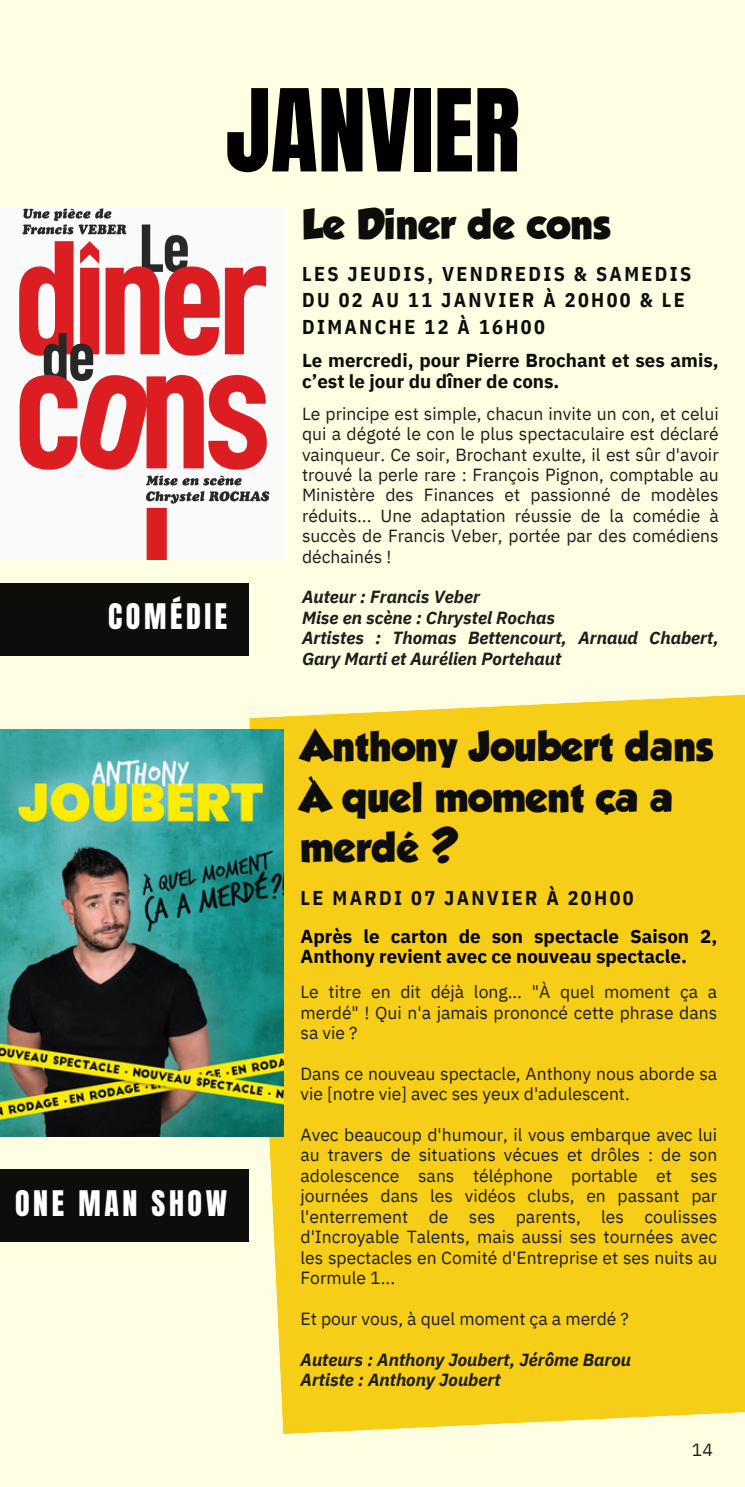
<style>
.page{position:relative;width:745px;height:1487px;background:#fff}
.page>*{position:absolute;margin:0;border:0;box-sizing:border-box;transform-origin:0 0}
.t1{font:97px "Anton";color:#010101}
.t2{font:37.25px/50.5px "GROBOLD";letter-spacing:.015em;color:#0d0d0b}
.t3{font:30px "Anton";letter-spacing:.12em;color:#fff}
.t4{font:700 20px/26.8px "IBM Plex Sans Cond";letter-spacing:.12em;color:#0d0d0b}
.t5{font:700 18.75px/20.2px "IBM Plex Sans";color:#000}
.t6{font:700 18.75px/20.5px "IBM Plex Sans";color:#0d0d0b}
.t7{font:17.5px/20.5px "IBM Plex Sans";color:#1d1d1b;text-align:justify}
.t8{font:italic 700 17.5px/20.5px "IBM Plex Sans";color:#1d1d1b}
</style>
<div class="page">
<div style="left:0;top:0;width:744px;height:1487px;background:#fefee2"></div>
<img style="left:0;top:207px;width:285px;height:353px">
<div style="left:249px;top:694px;width:495px;height:740px;background:#f6ce18"></div>
<img style="left:0;top:729px;width:284px;height:407px">
<div style="left:0;top:1169px;width:249px;height:73px;background:#0d0d0b"></div>
<div style="left:0;top:583px;width:249px;height:72px;background:#0d0d0b"></div>
<p class="t1" style="left:225px;top:61px;width:296px">JANVIER</p>
<h4 class="t2" style="left:302px;top:203px;width:309px">Le Diner de cons</h4>
<h5 class="t4" style="left:302px;top:260px;width:391px">LES JEUDIS, VENDREDIS &amp; SAMEDIS<br>DU 02 AU 11 JANVIER À 20H00 &amp; LE<br>DIMANCHE 12 À 16H00</h5>
<p class="t3" style="left:108px;top:595px;width:121px">COMÉDIE</p>
<h3 class="t3" style="left:15px;top:1182px;width:213px">ONE MAN SHOW</h3>
<p class="t6" style="left:302px;top:350px;width:418px">Le mercredi, pour Pierre Brochant et ses amis, c’est le jour du dîner de cons.</p>
<p class="t7" style="left:302px;top:403px;width:418px;text-align:left">Le principe est simple, chacun invite un con, et celui qui a dégoté le con le plus spectaculaire est déclaré vainqueur. Ce soir, Brochant exulte, il est sû r d'avoir trouvé la perle rare : François Pignon, comptable au Ministère des Finances et passionné de modèles réduits... Une adaptation réussie de la comédie à succès de Francis Veber, portée par des comédiens déchainés !</p>
<h6 class="t8" style="left:302px;top:587px;width:418px">Auteur : Francis Veber<br>Mise en scène : Chrystel Rochas<br>Artistes : Thomas Bettencourt, Arnaud Chabert, Gary Marti et Aurélien Portehaut</h6>
<p class="t2" style="left:300px;top:725px;width:414px">Anthony Joubert dans<br>À quel moment ça a merdé ?</p>
<h3 class="t4" style="left:300px;top:884px;width:334px">LE MARDI 07 JANVIER À 20H00</h3>
<p class="t5" style="left:300px;top:926px;width:418px">Après le carton de son spectacle Saison 2,<br>Anthony revient avec ce nouveau spectacle.</p>
<p class="t7" style="left:300px;top:981px;width:418px">Le titre en dit déjà long... "À quel moment ça a merdé" ! Qui n'a jamais prononcé cette phrase dans sa vie ?</p>
<h6 class="t7" style="left:300px;top:1063px;width:418px">Dans ce nouveau spectacle, Anthony nous aborde sa vie [notre vie] avec ses yeux d'adulescent.</h6>
<h2 class="t7" style="left:300px;top:1124px;width:418px">Avec beaucoup d'humour, il vous embarque avec lui au travers de situations vécues et drôles : de son adolescence sans téléphone portable et ses journées dans les vidéos clubs, en passant par l'enterrement de ses parents, les coulisses d'Incroyable Talents, mais aussi ses tournées avec les spectacles en Comité d'Entreprise et ses nuits au Formule 1...</h2>
<h4 class="t7" style="left:300px;top:1308px;width:330px">Et pour vous, à quel moment ça a merdé ?</h4>
<h5 class="t8" style="left:300px;top:1349px;width:332px">Auteurs : Anthony Joubert, Jérôme Barou<br>Artiste : Anthony Joubert</h5>
<p class="t7" style="left:691px;top:1439px;width:23px">14</p>
</div>
